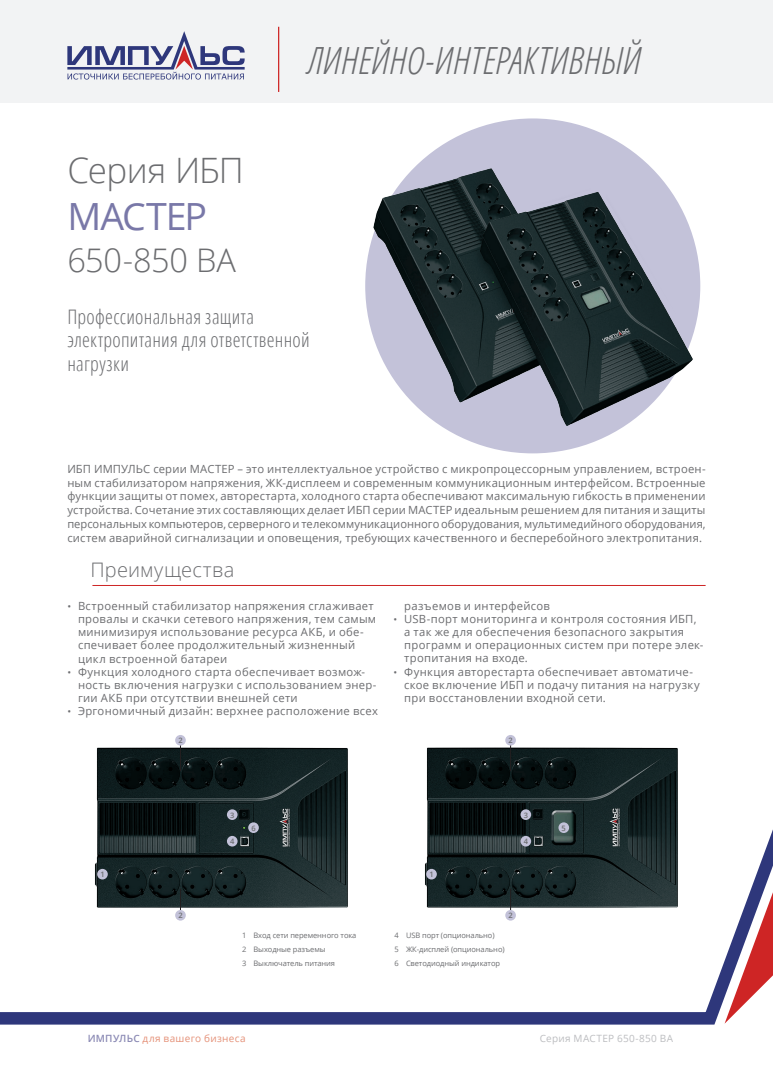
<style>
.page{position:relative;width:773px;height:1081px;background:#fff}
.page>*{position:absolute;margin:0;border:0;box-sizing:border-box;transform-origin:0 0}
.t1{font:italic 300 condensed 37.5px "Open Sans";letter-spacing:.01em;color:#6c6d70}
.Серия_1{font:37.5px "Open Sans";letter-spacing:-.03em;color:#7978a8}
.Серия_1-2{font:300 35px "Open Sans";letter-spacing:-.025em;color:#6c6d70}
.Серия_1-3{font:300 32.5px "Open Sans";letter-spacing:-.01em;color:#6c6d70}
.Серия_4{font:300 condensed 20px/23.8px "Open Sans";letter-spacing:.015em;color:#6c6d70}
.Область{font:300 20px "Open Sans";letter-spacing:.015em;color:#6c6d70}
.Основной_текст{font:11.25px/13.1px "Open Sans";letter-spacing:.025em;color:#6c6d70}
.t2{font:10px "Open Sans";letter-spacing:.03em;color:#e59178}
.t3{font:10px "Open Sans";letter-spacing:.035em;color:#bcbdc0}
.таблица_тело{font:7.5px "Open Sans";letter-spacing:-.01em;color:#6c6d70}
.Заголовок{font:600 7.5px "Open Sans";color:#6c6d70}
.s1{font-size:10px}
.s2{font-weight:600;color:#8c8bb5}
</style>
<div class="page">
<svg style="left:0;top:832px;width:772px;height:193px"></svg>
<div style="left:0;top:0;width:772px;height:103px;background:#f2f3f4"></div>
<svg style="left:67px;top:31px;width:177px;height:49px"></svg>
<hr style="left:278px;top:27px;width:1px;height:65px;background:#ce2525">
<img style="left:415px;top:745px;width:272px;height:165px">
<hr style="left:92px;top:585px;width:613px;height:1px;background:#ce2525">
<img style="left:365px;top:130px;width:335px;height:323px">
<img style="left:85px;top:745px;width:273px;height:165px">
<svg style="left:510px;top:888px;width:1px;height:22px"></svg>
<div style="left:505px;top:910px;width:11px;height:10px;background:#c3c2d9;border-radius:50%"></div>
<svg style="left:180px;top:888px;width:1px;height:22px"></svg>
<div style="left:175px;top:910px;width:11px;height:10px;background:#c3c2d9;border-radius:50%"></div>
<svg style="left:510px;top:745px;width:1px;height:26px"></svg>
<div style="left:505px;top:735px;width:11px;height:10px;background:#c3c2d9;border-radius:50%"></div>
<svg style="left:180px;top:745px;width:1px;height:26px"></svg>
<div style="left:175px;top:735px;width:11px;height:10px;background:#c3c2d9;border-radius:50%"></div>
<div style="left:426px;top:869px;width:11px;height:10px;background:#c3c2d9;border-radius:50%"></div>
<div style="left:97px;top:869px;width:11px;height:10px;background:#c3c2d9;border-radius:50%"></div>
<div style="left:520px;top:836px;width:11px;height:10px;background:#c3c2d9;border-radius:50%"></div>
<div style="left:227px;top:836px;width:10px;height:10px;background:#c3c2d9;border-radius:50%"></div>
<div style="left:558px;top:822px;width:11px;height:11px;background:#c3c2d9;border-radius:50%"></div>
<div style="left:248px;top:822px;width:11px;height:11px;background:#c3c2d9;border-radius:50%"></div>
<div style="left:520px;top:809px;width:11px;height:11px;background:#c3c2d9;border-radius:50%"></div>
<div style="left:227px;top:809px;width:10px;height:11px;background:#c3c2d9;border-radius:50%"></div>
<h1 class="t1" style="left:306px;top:35px;width:335px">ЛИНЕЙНО-ИНТЕРАКТИВНЫЙ</h1>
<p class="Серия_1-2" style="left:67px;top:146px;width:178px">Серия ИБП</p>
<p class="Серия_1" style="left:67px;top:191px;width:141px">МАСТЕР</p>
<p class="Серия_1-3" style="left:67px;top:237px;width:170px">650-850 ВА</p>
<p class="Серия_4" style="left:67px;top:304px;width:188px">Профессиональная защита</p>
<p class="Серия_4" style="left:67px;top:327px;width:244px">электропитания для ответственной нагрузки</p>
<p class="Основной_текст" style="left:67px;top:462px;width:639px;line-height:13.8px;text-align:justify">ИБП ИМПУЛЬС серии МАСТЕР – это интеллектуальное устройство с микропроцессорным управлением, встроен&shy;ным стабилизатором напряжения, ЖК-дисплеем и современным коммуникационным интерфейсом. Встроенные функции защиты от помех, авторестарта, холодного старта обеспечивают максимальную гибкость в применении устройства. Сочетание этих составляющих делает ИБП серии МАСТЕР идеальным решением для питания и защиты персональных компьютеров, серверного и телекоммуникационного оборудования, мультимедийного оборудования, систем аварийной сигнализации и оповещения, требующих качественного и бесперебойного электропитания.</p>
<p class="Область" style="left:91px;top:556px;width:145px">Преимущества</p>
<p class="Основной_текст" style="left:78px;top:599px;width:300px;text-indent:-11px"><span class="s1">•</span> Встроенный стабилизатор напряжения сглаживает провалы и скачки сетевого напряжения, тем самым минимизируя использование ресурса АКБ, и обе&shy;спечивает более продолжительный жизненный цикл встроенной батареи</p>
<p class="Основной_текст" style="left:78px;top:664px;width:300px;text-indent:-11px"><span class="s1">•</span> Функция холодного старта обеспечивает возмож&shy;ность включения нагрузки с использованием энер&shy;гии АКБ при отсутствии внешней сети</p>
<p class="Основной_текст" style="left:67px;top:704px;width:312px"><span class="s1">•</span> Эргономичный дизайн: верхнее расположение всех</p>
<p class="Основной_текст" style="left:404px;top:599px;width:147px">разъемов и интерфейсов</p>
<p class="Основной_текст" style="left:404px;top:612px;width:301px;text-indent:-11px"><span class="s1">•</span> USB-порт мониторинга и контроля состояния ИБП, а так же для обеспечения безопасного закрытия программ и операционных систем при потере элек&shy;тропитания на входе.</p>
<p class="Основной_текст" style="left:404px;top:664px;width:297px;text-indent:-11px"><span class="s1">•</span> Функция авторестарта обеспечивает автоматиче&shy;ское включение ИБП и подачу питания на нагрузку при восстановлении входной сети.</p>
<p class="Заголовок" style="left:178px;top:735px;width:6px">2</p>
<p class="Заголовок" style="left:508px;top:735px;width:6px">2</p>
<p class="Заголовок" style="left:230px;top:809px;width:6px">3</p>
<p class="Заголовок" style="left:523px;top:809px;width:6px">3</p>
<p class="Заголовок" style="left:251px;top:822px;width:6px">6</p>
<p class="Заголовок" style="left:561px;top:822px;width:6px">5</p>
<p class="Заголовок" style="left:230px;top:836px;width:6px">4</p>
<p class="Заголовок" style="left:523px;top:836px;width:6px">4</p>
<p class="Заголовок" style="left:100px;top:869px;width:6px">1</p>
<p class="Заголовок" style="left:429px;top:869px;width:6px">1</p>
<p class="Заголовок" style="left:178px;top:910px;width:6px">2</p>
<p class="Заголовок" style="left:508px;top:910px;width:6px">2</p>
<p class="таблица_тело" style="left:242px;top:930px;width:6px">1</p>
<p class="таблица_тело" style="left:253px;top:930px;width:104px">Вход сети переменного тока</p>
<p class="таблица_тело" style="left:394px;top:930px;width:6px">4</p>
<p class="таблица_тело" style="left:406px;top:930px;width:90px">USB порт (опционально)</p>
<p class="таблица_тело" style="left:242px;top:944px;width:6px">2</p>
<p class="таблица_тело" style="left:253px;top:944px;width:74px">Выходные разъемы</p>
<p class="таблица_тело" style="left:394px;top:944px;width:6px">5</p>
<p class="таблица_тело" style="left:406px;top:944px;width:100px">ЖК-дисплей (опционально)</p>
<p class="таблица_тело" style="left:242px;top:958px;width:6px">3</p>
<p class="таблица_тело" style="left:253px;top:958px;width:83px">Выключатель питания</p>
<p class="таблица_тело" style="left:394px;top:958px;width:6px">6</p>
<p class="таблица_тело" style="left:406px;top:958px;width:96px">Светодиодный индикатор</p>
<p class="t2" style="left:88px;top:1032px;width:159px"><span class="s2">ИМПУЛЬС</span> для вашего бизнеса</p>
<p class="t3" style="left:539px;top:1032px;width:135px">Серия МАСТЕР 650-850 ВА</p>
</div>
